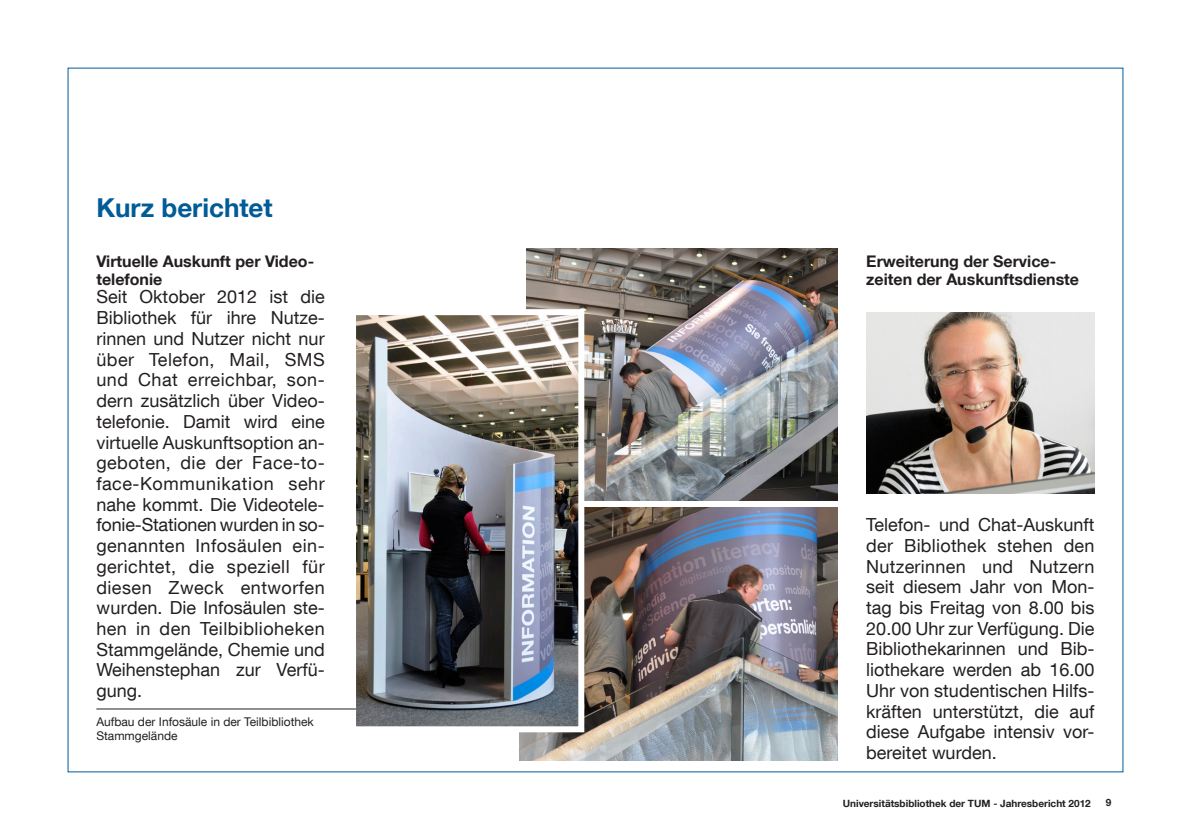
<style>
.page{position:relative;width:1191px;height:840px;background:#fff}
.page>*{position:absolute;margin:0;border:0;box-sizing:border-box;transform-origin:0 0}
.Head_1{font:700 26px "TUM Neue Helvetica";color:#005b97}
.Fließtext{font:18px/20.8px "TUM Neue Helvetica";color:#231f20;text-align:justify}
.Head_2{font:700 16px/18.4px "TUM Neue Helvetica";color:#231f20}
.BU_links{font:12px/13.8px "TUM Neue Helvetica";color:#231f20}
.t1{font:700 10px "TUM Neue Helvetica";color:#231f20}
</style>
<div class="page">
<img style="left:519px;top:507px;width:319px;height:253px">
<img style="left:526px;top:248px;width:312px;height:252px">
<img style="left:357px;top:316px;width:220px;height:409px">
<div style="left:350px;top:309px;width:234px;height:423px;border:6px solid #fff"></div>
<img style="left:866px;top:312px;width:228px;height:181px">
<hr style="left:96px;top:708px;width:260px;height:1px;background:#231f20">
<p class="Head_1" style="left:96px;top:191px;width:178px">Kurz berichtet</p>
<p class="Head_2" style="left:96px;top:251px;width:219px">Virtuelle Auskunft per Video&shy;telefonie</p>
<p class="Head_2" style="left:866px;top:251px;width:214px">Erweiterung der Service&shy;zeiten der Auskunftsdienste</p>
<p class="Fließtext" style="left:96px;top:286px;width:230px">Seit Oktober 2012 ist die Bibliothek für ihre Nutze&shy;rinnen und Nutzer nicht nur über Telefon, Mail, SMS und Chat erreichbar, son&shy;dern zusätzlich über Video&shy;telefonie. Damit wird eine virtuelle Auskunftsoption an&shy;geboten, die der Face-to&shy;face-Kommunikation sehr nahe kommt. Die Videotele&shy;fonie-Stationen wurden in so&shy;genannten Infosäulen ein&shy;gerichtet, die speziell für diesen Zweck entworfen wurden. Die Infosäulen ste&shy;hen in den Teilbiblioheken Stammgelände, Chemie und Weihenstephan zur Verfü&shy;gung.</p>
<p class="BU_links" style="left:96px;top:714px;width:219px">Aufbau der Infosäule in der Teilbibliothek<br>Stammgelände</p>
<p class="Fließtext" style="left:866px;top:513px;width:230px">Telefon- und Chat-Auskunft der Bibliothek stehen den Nutzerinnen und Nutzern seit diesem Jahr von Mon&shy;tag bis Freitag von 8.00 bis 20.00 Uhr zur Verfügung. Die Bibliothekarinnen und Bib&shy;liothekare werden ab 16.00<br>Uhr von studentischen Hilfs&shy;kräften unterstützt, die auf diese Aufgabe intensiv vor&shy;bereitet wurden.</p>
<p class="t1" style="left:842px;top:796px;width:249px">Universitätsbibliothek der TUM - Jahresbericht 2012</p>
<p class="t1" style="left:1106px;top:795px;width:7px">9</p>
</div>
